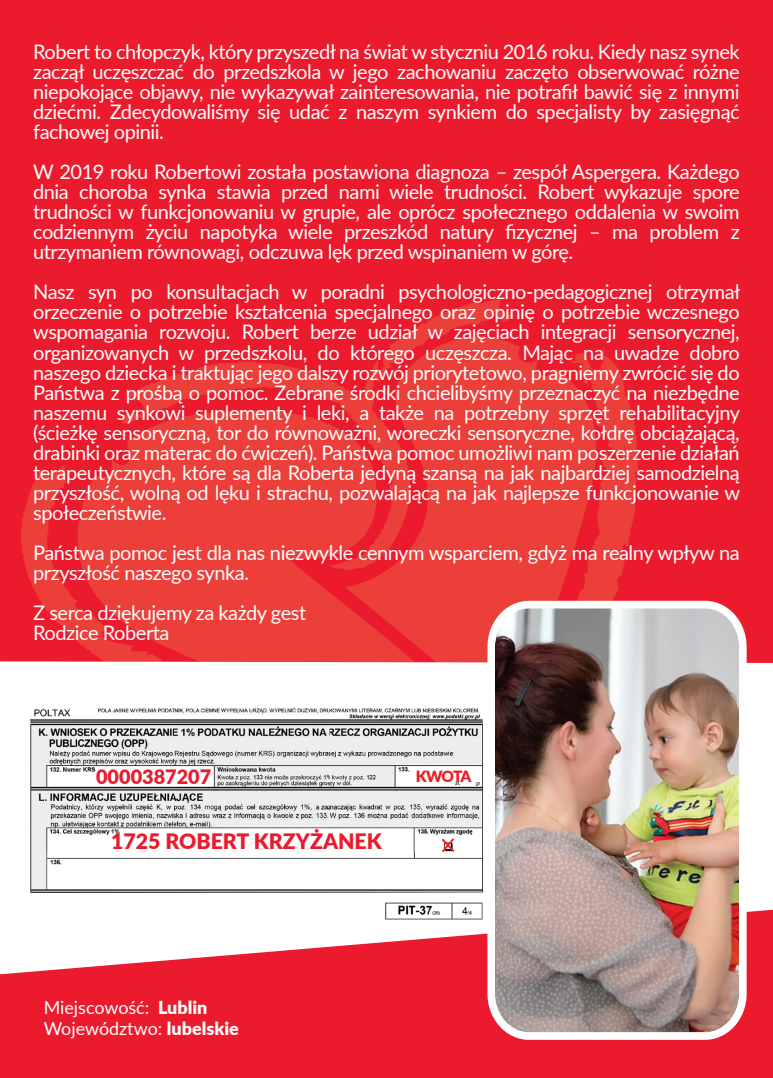
<style>
.page{position:relative;width:773px;height:1078px;background:#fff}
.page>*{position:absolute;margin:0;border:0;box-sizing:border-box;transform-origin:0 0}
.t1{font:900 21.25px "Lato";color:#eb1b2d}
.t2{font:20px/20px "Lato";letter-spacing:-.025em;color:#fff;text-align:justify}
.t3{font:900 19.75px "Lato";color:#eb1b2d}
.t4{font:18px/21.5px "Lato";color:#fff}
.t5{font:900 15.5px "Lato";letter-spacing:-.07em;color:#ee1d23}
.s1{font-weight:900}
</style>
<div class="page">
<div style="left:0;top:0;width:772px;height:785px;background:#eb1b2d"></div>
<svg style="left:21px;top:299px;width:616px;height:362px;fill:#eb3d39"></svg>
<svg style="left:78px;top:410px;width:337px;height:251px;fill:#ec3f3a"></svg>
<div style="left:0;top:661px;width:772px;height:124px;background:#fff"></div>
<svg style="left:0;top:909px;width:772px;height:168px;fill:#eb1b2d"></svg>
<img style="left:487px;top:600px;width:259px;height:439px">
<img style="left:18px;top:704px;width:484px;height:221px">
<svg style="left:441px;top:838px;width:13px;height:14px"></svg>
<p class="t2" style="left:33px;top:41px;width:708px">Robert to chłopczyk, który przyszedł na świat w styczniu 2016 roku. Kiedy nasz synek zaczął uczęszczać do przedszkola w jego zachowaniu zaczęto obserwować różne niepokojące objawy, nie wykazywał zainteresowania, nie potrafił bawić się z innymi dziećmi. Zdecydowaliśmy się udać z naszym synkiem do specjalisty by zasięgnąć fachowej opinii.</p>
<p class="t2" style="left:33px;top:161px;width:708px">W 2019 roku Robertowi została postawiona diagnoza – zespół Aspergera. Każdego dnia choroba synka stawia przed nami wiele trudności. Robert wykazuje spore trudności w funkcjonowaniu w grupie, ale oprócz społecznego oddalenia w swoim codziennym życiu napotyka wiele przeszkód natury fizycznej – ma problem z utrzymaniem równowagi, odczuwa lęk przed wspinaniem w górę.</p>
<p class="t2" style="left:33px;top:281px;width:708px">Nasz syn po konsultacjach w poradni psychologiczno-pedagogicznej otrzymał orzeczenie o potrzebie kształcenia specjalnego oraz opinię o potrzebie wczesnego wspomagania rozwoju. Robert berze udział w zajęciach integracji sensorycznej, organizowanych w przedszkolu, do którego uczęszcza. Mając na uwadze dobro naszego dziecka i traktując jego dalszy rozwój priorytetowo, pragniemy zwrócić się do Państwa z prośbą o pomoc. Zebrane środki chcielibyśmy przeznaczyć na niezbędne naszemu synkowi suplementy i leki, a także na potrzebny sprzęt rehabilitacyjny (ścieżkę sensoryczną, tor do równoważni, woreczki sensoryczne, kołdrę obciążającą, drabinki oraz materac do ćwiczeń). Państwa pomoc umożliwi nam poszerzenie działań terapeutycznych, które są dla Roberta jedyną szansą na jak najbardziej samodzielną przyszłość, wolną od lęku i strachu, pozwalającą na jak najlepsze funkcjonowanie w społeczeństwie.</p>
<p class="t2" style="left:33px;top:541px;width:708px">Państwa pomoc jest dla nas niezwykle cennym wsparciem, gdyż ma realny wpływ na przyszłość naszego synka.</p>
<p class="t2" style="left:33px;top:601px;width:274px">Z serca dziękujemy za każdy gest<br>Rodzice Roberta</p>
<p class="t3" style="left:96px;top:761px;width:117px">0000387207</p>
<p class="t5" style="left:416px;top:764px;width:57px">KWOTA</p>
<p class="t1" style="left:111px;top:825px;width:272px">1725 ROBERT KRZYŻANEK</p>
<p class="t4" style="left:44px;top:995px;width:196px">Miejscowość: <span class="s1">Lublin<br></span>Województwo: <span class="s1">lubelskie</span></p>
</div>
